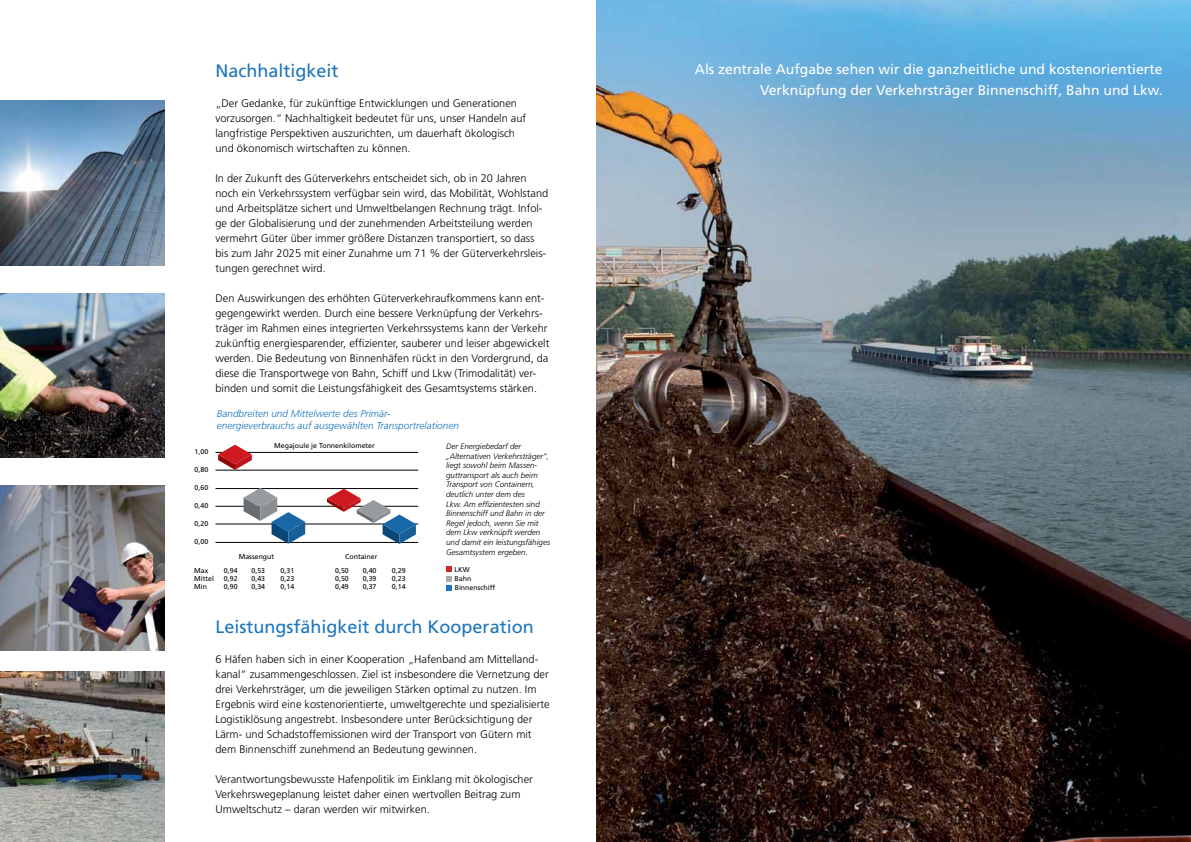
<style>
.page{position:relative;width:1191px;height:842px;background:#fff}
.page>*{position:absolute;margin:0;border:0;box-sizing:border-box;transform-origin:0 0}
.t1{font:18px "Frutiger";color:#1c75bc}
.t2{font:14px/21px "Frutiger";color:#fff;text-align:right}
.t3{font:300 11px/15px "Frutiger";color:#000}
.t4{font:italic 300 10px/12px "Frutiger";color:#1c75bc}
.t5{font:italic 300 8px/9.6px "Frutiger";color:#000}
.t6{font:7px/8.4px "Frutiger";color:#000;text-align:justify}
</style>
<div class="page">
<hr style="left:215px;top:452px;width:203px;height:1px;background:#000">
<hr style="left:215px;top:470px;width:203px;height:1px;background:#000">
<hr style="left:215px;top:488px;width:203px;height:1px;background:#000">
<hr style="left:215px;top:506px;width:203px;height:1px;background:#000">
<hr style="left:215px;top:524px;width:203px;height:1px;background:#000">
<hr style="left:215px;top:542px;width:203px;height:1px;background:#000">
<img style="left:0;top:101px;width:164px;height:164px">
<img style="left:0;top:293px;width:164px;height:165px">
<img style="left:0;top:486px;width:164px;height:164px">
<img style="left:596px;top:0;width:595px;height:842px">
<img style="left:0;top:672px;width:164px;height:170px">
<svg style="left:218px;top:445px;width:34px;height:25px"></svg>
<svg style="left:243px;top:488px;width:62px;height:56px"></svg>
<svg style="left:327px;top:489px;width:89px;height:55px"></svg>
<svg style="left:446px;top:567px;width:5px;height:23px"></svg>
<h1 class="t1" style="left:215px;top:60px;width:125px">Nachhaltigkeit</h1>
<p class="t3" style="left:215px;top:95px;width:312px">„Der Gedanke, für zukünftige Entwicklungen und Generationen vorzusorgen.“ Nachhaltigkeit bedeutet für uns, unser Handeln auf langfristige Perspektiven auszurichten, um dauerhaft ökologisch und ökonomisch wirtschaften zu können.</p>
<p class="t3" style="left:215px;top:170px;width:334px">In der Zukunft des Güterverkehrs entscheidet sich, ob in 20 Jahren noch ein Verkehrssystem verfügbar sein wird, das Mobilität, Wohlstand und Arbeitsplätze sichert und Umweltbelangen Rechnung trägt. Infol&shy;ge der Globalisierung und der zunehmenden Arbeitsteilung werden vermehrt Güter über immer größere Distanzen transportiert, so dass bis zum Jahr 2025 mit einer Zunahme um 71 % der Güterverkehrsleis&shy;tungen gerechnet wird.</p>
<p class="t3" style="left:215px;top:290px;width:335px">Den Auswirkungen des erhöhten Güterverkehraufkommens kann ent&shy;gegengewirkt werden. Durch eine bessere Verknüpfung der Verkehrs&shy;träger im Rahmen eines integrierten Verkehrssystems kann der Verkehr zukünftig energiesparender, effizienter, sauberer und leiser abgewickelt werden. Die Bedeutung von Binnenhäfen rückt in den Vordergrund, da diese die Transportwege von Bahn, Schiff und Lkw (Trimodalität) ver&shy;binden und somit die Leistungsfähigkeit des Gesamtsystems stärken.</p>
<p class="t4" style="left:217px;top:408px;width:243px">Bandbreiten und Mittelwerte des Primär&shy;energieverbrauchs auf ausgewählten Transportrelationen</p>
<p class="t6" style="left:195px;top:448px;width:15px">1,00</p>
<p class="t6" style="left:195px;top:466px;width:15px">0,80</p>
<p class="t6" style="left:195px;top:484px;width:15px">0,60</p>
<p class="t6" style="left:195px;top:502px;width:15px">0,40</p>
<p class="t6" style="left:195px;top:520px;width:15px">0,20</p>
<p class="t6" style="left:195px;top:538px;width:15px">0,00</p>
<p class="t6" style="left:274px;top:441px;width:102px">Megajoule je Tonnenkilometer</p>
<p class="t6" style="left:239px;top:552px;width:37px">Massengut</p>
<p class="t6" style="left:345px;top:552px;width:34px">Container</p>
<p class="t6" style="left:251px;top:566px;width:15px">0,53<br>0,43<br>0,34</p>
<p class="t6" style="left:281px;top:566px;width:15px">0,31<br>0,23<br>0,14</p>
<p class="t6" style="left:335px;top:566px;width:15px">0,50<br>0,50<br>0,49</p>
<p class="t6" style="left:363px;top:566px;width:15px">0,40<br>0,39<br>0,37</p>
<p class="t6" style="left:392px;top:566px;width:15px">0,29<br>0,23<br>0,14</p>
<p class="t6" style="left:194px;top:566px;width:21px;text-align:left">Max<br>Mittel<br>Min</p>
<p class="t6" style="left:224px;top:566px;width:15px">0,94<br>0,92<br>0,90</p>
<p class="t5" style="left:446px;top:441px;width:105px">Der Energiebedarf der „Alternativen Verkehrsträger“, liegt sowohl beim Massen&shy;guttransport als auch beim<br>Transport von Containern, deutlich unter dem des<br>Lkw. Am effizientesten sind<br>Binnenschiff und Bahn in der<br>Regel jedoch, wenn Sie mit dem Lkw verknüpft werden und damit ein leistungsfähiges<br>Gesamtsystem ergeben.</p>
<p class="t6" style="left:454px;top:565px;width:17px">LKW</p>
<p class="t6" style="left:454px;top:574px;width:18px">Bahn</p>
<p class="t6" style="left:455px;top:584px;width:42px">Binnenschiff</p>
<h1 class="t1" style="left:215px;top:616px;width:320px">Leistungsfähigkeit durch Kooperation</h1>
<p class="t3" style="left:215px;top:651px;width:335px">6 Häfen haben sich in einer Kooperation „Hafenband am Mittelland&shy;kanal“ zusammengeschlossen. Ziel ist insbesondere die Vernetzung der drei Verkehrsträger, um die jeweiligen Stärken optimal zu nutzen. Im Ergebnis wird eine kostenorientierte, umweltgerechte und spezialisierte Logistiklösung angestrebt. Insbesondere unter Berücksichtigung der Lärm- und Schadstoffemissionen wird der Transport von Gütern mit dem Binnenschiff zunehmend an Bedeutung gewinnen.</p>
<p class="t3" style="left:215px;top:771px;width:319px">Verantwortungsbewusste Hafenpolitik im Einklang mit ökologischer<br>Verkehrswegeplanung leistet daher einen wertvollen Beitrag zum<br>Umweltschutz – daran werden wir mitwirken.</p>
<p class="t2" style="left:695px;top:59px;width:469px">Als zentrale Aufgabe sehen wir die ganzheitliche und kostenorientierte<br>Verknüpfung der Verkehrsträger Binnenschiff, Bahn und Lkw.</p>
</div>
